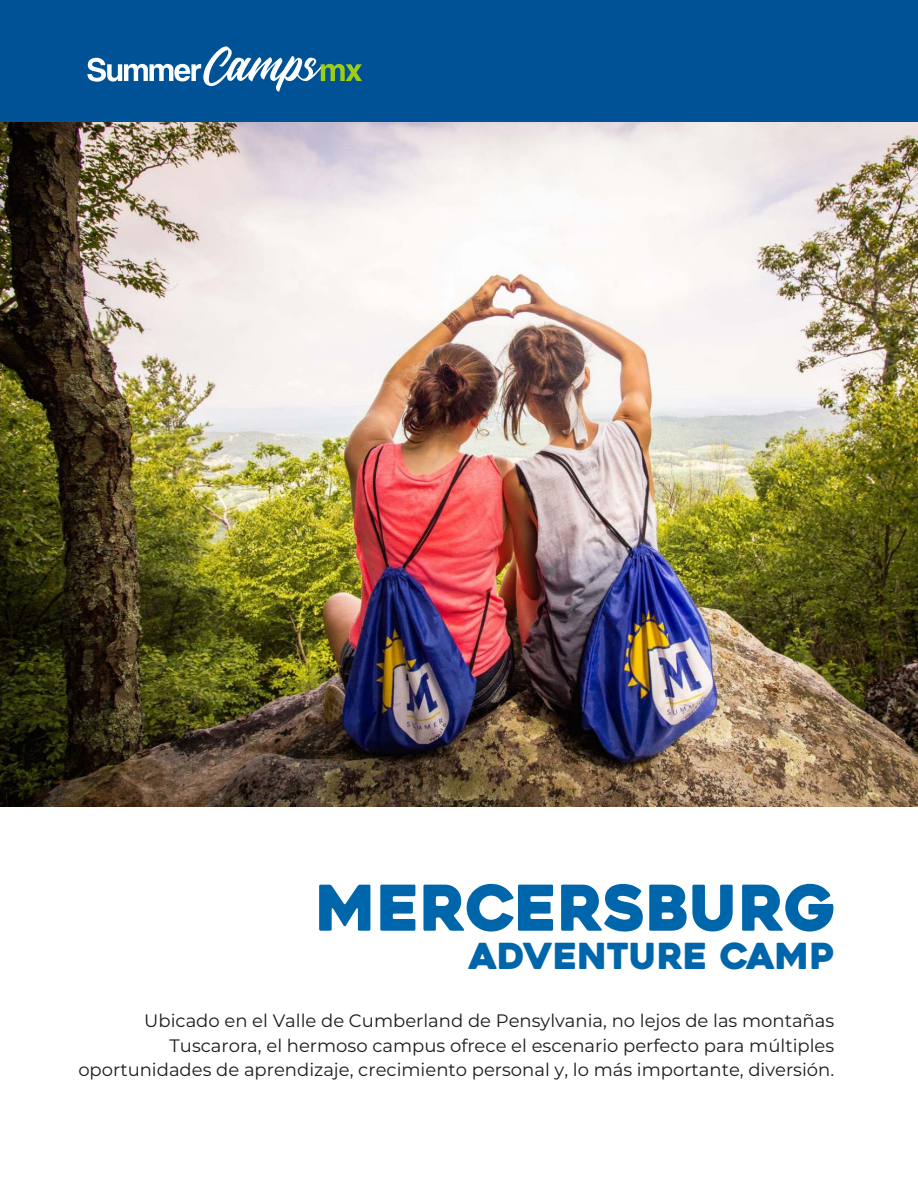
<style>
.page{position:relative;width:918px;height:1188px;background:#fff}
.page>*{position:absolute;margin:0;border:0;box-sizing:border-box;transform-origin:0 0}
.t1{font:63px "Heavitas";color:#0066ab}
.t2{font:35.85px "Heavitas";color:#0066ab}
.t3{font:18px/24.8px "Montserrat";color:#1f1a17;text-align:right}
</style>
<div class="page">
<img style="left:0;top:122px;width:918px;height:684px">
<div style="left:0;top:0;width:918px;height:122px;background:#005296"></div>
<svg style="left:87px;top:46px;width:275px;height:46px"></svg>
<h1 class="t1" style="left:316px;top:883px;width:523px">MERCERSBURG</h1>
<h2 class="t2" style="left:469px;top:942px;width:367px">ADVENTURE CAMP</h2>
<p class="t3" style="left:78px;top:1008px;width:757px">Ubicado en el Valle de Cumberland de Pensylvania, no lejos de las montañas<br>Tuscarora, el hermoso campus ofrece el escenario perfecto para múltiples oportunidades de aprendizaje, crecimiento personal y, lo más importante, diversión.</p>
</div>
